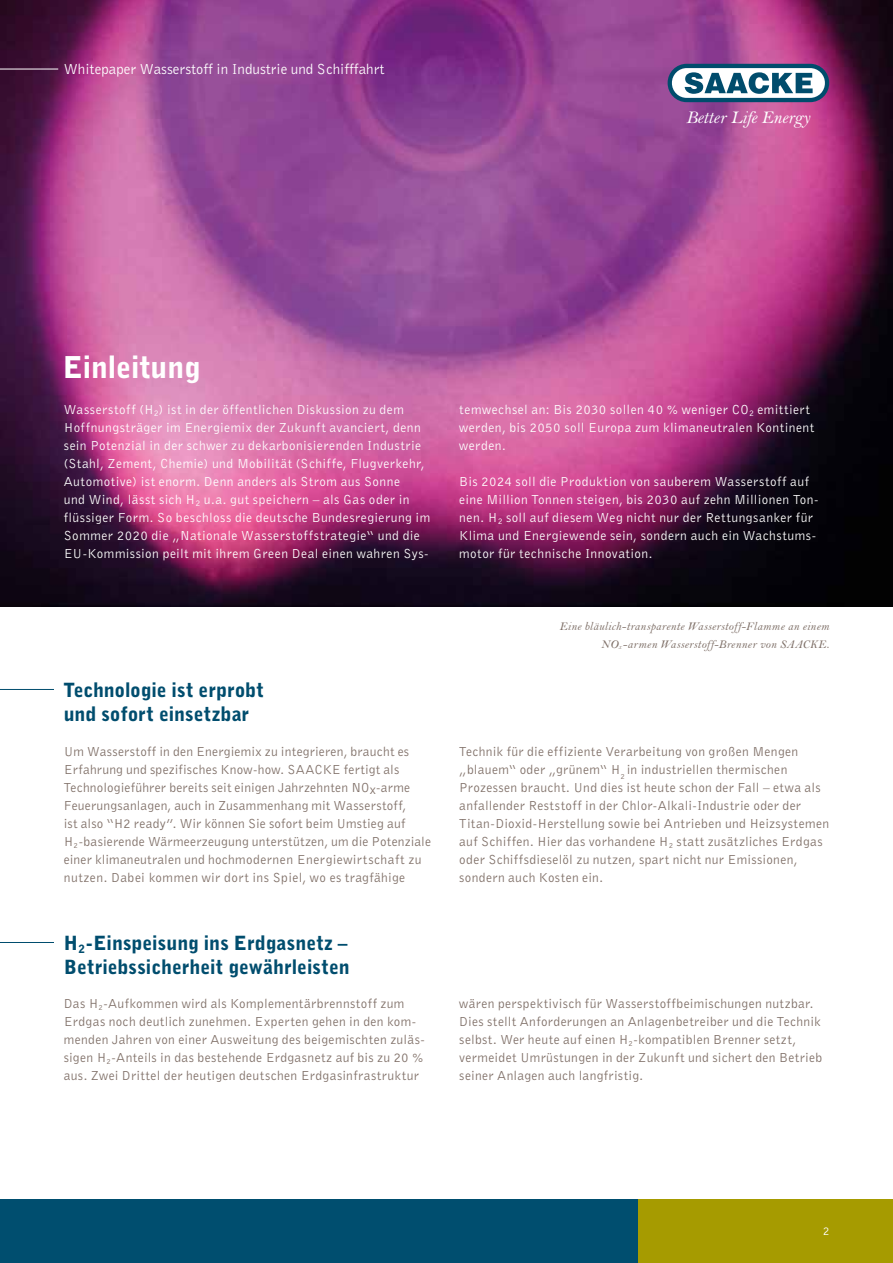
<style>
.page{position:relative;width:893px;height:1263px;background:#fff}
.page>*{position:absolute;margin:0;border:0;box-sizing:border-box;transform-origin:0 0}
.t1{font:900 30px "Bell Gothic";color:#fff}
.t2{font:900 19.5px/24px "Bell Gothic";letter-spacing:.005em;color:#004d6e}
.t3{font:italic 18px "Bell MT Std";letter-spacing:-.005em;color:#fff}
.t4{font:15px "Bell Gothic";color:#fff}
.t5{font:13.5px/18px "Bell Gothic";letter-spacing:.025em;color:#807068}
.t6{font:13.5px/18px "Bell Gothic";letter-spacing:.035em;color:#fff}
.t7{font:12px/18px "Bell MT Italic";letter-spacing:.02em;color:#7e6f67;text-align:right}
.t8{font:12px "Bell Gothic";color:#fff}
</style>
<div class="page">
<div style="left:638px;top:1199px;width:255px;height:64px;background:#a69b00"></div>
<div style="left:0;top:1199px;width:638px;height:64px;background:#004e6f"></div>
<img style="left:0;top:0;width:893px;height:607px">
<hr style="left:0;top:689px;width:54px;height:1px;background:#004d6e">
<hr style="left:0;top:942px;width:54px;height:1px;background:#004d6e">
<svg style="left:668px;top:64px;width:161px;height:38px"></svg>
<hr style="left:0;top:69px;width:58px;height:1px;background:#fff">
<p class="t4" style="left:64px;top:60px;width:322px">Whitepaper Wasserstoff in Industrie und Schifffahrt</p>
<h1 class="t1" style="left:63px;top:348px;width:140px">Einleitung</h1>
<h3 class="t3" style="left:686px;top:107px;width:125px">Better Life Energy</h3>
<p class="t6" style="left:64px;top:400px;width:368px">Wasserstoff (H<sub>2</sub>) ist in der öffentlichen Diskussion zu dem Hoffnungsträger im Energiemix der Zukunft avanciert, denn sein Potenzial in der schwer zu dekarbonisierenden Industrie (Stahl, Zement, Chemie) und Mobilität (Schiffe, Flugverkehr, Automotive) ist enorm. Denn anders als Strom aus Sonne<br>und Wind, lässt sich H<sub>2</sub> u.a. gut speichern – als Gas oder in flüssiger Form. So beschloss die deutsche Bundesregierung im Sommer 2020 die „Nationale Wasserstoffstrategie“ und die EU-Kommission peilt mit ihrem Green Deal einen wahren Sys-</p>
<p class="t6" style="left:459px;top:400px;width:357px">temwechsel an: Bis 2030 sollen 40 % weniger CO<sub>2</sub> emittiert werden, bis 2050 soll Europa zum klimaneutralen Kontinent werden.</p>
<p class="t6" style="left:459px;top:472px;width:361px">Bis 2024 soll die Produktion von sauberem Wasserstoff auf eine Million Tonnen steigen, bis 2030 auf zehn Millionen Ton&shy;nen. H<sub>2</sub> soll auf diesem Weg nicht nur der Rettungsanker für Klima und Energiewende sein, sondern auch ein Wachstums&shy;motor für technische Innovation.</p>
<h2 class="t2" style="left:64px;top:678px;width:202px">Technologie ist erprobt und sofort einsetzbar</h2>
<p class="t5" style="left:64px;top:742px;width:369px">Um Wasserstoff in den Energiemix zu integrieren, braucht es Erfahrung und spezifisches Know-how. SAACKE fertigt als Technologieführer bereits seit einigen Jahrzehnten NOx-arme Feuerungsanlagen, auch in Zusammenhang mit Wasserstoff,<br>ist also “H2 ready”. Wir können Sie sofort beim Umstieg auf H<sub>2</sub>-basierende Wärmeerzeugung unterstützen, um die Potenziale einer klimaneutralen und hochmodernen Energiewirtschaft zu nutzen. Dabei kommen wir dort ins Spiel, wo es tragfähige</p>
<h2 class="t2" style="left:64px;top:931px;width:287px">H<sub>2</sub>-Einspeisung ins Erdgasnetz –<br>Betriebssicherheit gewährleisten</h2>
<p class="t5" style="left:64px;top:994px;width:363px">Das H<sub>2</sub>-Aufkommen wird als Komplementärbrennstoff zum Erdgas noch deutlich zunehmen. Experten gehen in den kom&shy;menden Jahren von einer Ausweitung des beigemischten zuläs&shy;sigen H<sub>2</sub>-Anteils in das bestehende Erdgasnetz auf bis zu 20 % aus. Zwei Drittel der heutigen deutschen Erdgasinfrastruktur</p>
<p class="t7" style="left:559px;top:617px;width:271px">Eine bläulich-transparente Wasserstoff-Flamme an einem<br>NO<sub>x</sub>-armen Wasserstoff-Brenner von SAACKE.</p>
<p class="t5" style="left:459px;top:742px;width:371px">Technik für die effiziente Verarbeitung von großen Mengen „blauem“ oder „grünem“ H<sub>2</sub> in industriellen thermischen Prozessen braucht. Und dies ist heute schon der Fall – etwa als anfallender Reststoff in der Chlor-Alkali-Industrie oder der Titan-Dioxid-Herstellung sowie bei Antrieben und Heizsystemen auf Schiffen. Hier das vorhandene H<sub>2</sub> statt zusätzliches Erdgas oder Schiffsdieselöl zu nutzen, spart nicht nur Emissionen, sondern auch Kosten ein.</p>
<p class="t5" style="left:459px;top:994px;width:364px">wären perspektivisch für Wasserstoffbeimischungen nutzbar.<br>Dies stellt Anforderungen an Anlagenbetreiber und die Technik selbst. Wer heute auf einen H<sub>2</sub>-kompatiblen Brenner setzt, vermeidet Umrüstungen in der Zukunft und sichert den Betrieb seiner Anlagen auch langfristig.</p>
<p class="t8" style="left:823px;top:1224px;width:8px">2</p>
</div>
